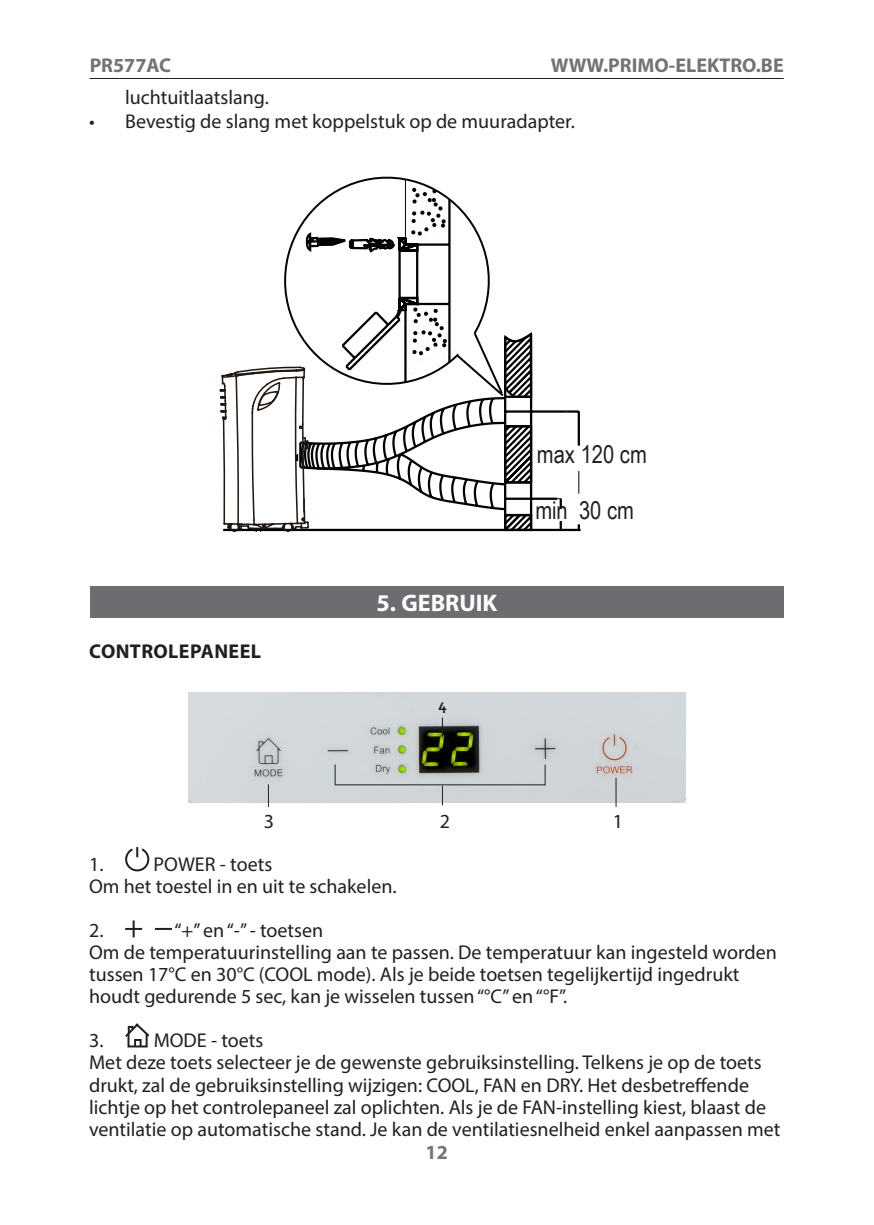
<style>
.page{position:relative;width:874px;height:1225px;background:#fff}
.page>*{position:absolute;margin:0;border:0;box-sizing:border-box;transform-origin:0 0}
.t1{font:24.6px "Arial Narrow";color:#231f20}
.titel{font:700 24px "Myriad Pro";color:#fff}
.TEKST{font:20px/22px "Myriad Pro";color:#231f20}
.t2{font:700 20px "Myriad Pro";color:#727477}
.TITEL_NIVEAU_2{font:700 20px "Myriad Pro";letter-spacing:.02em;color:#231f20}
.TITEL_NIVEAU_3{font:20px "Myriad Pro";color:#231f20}
.TITEL_NIVEAU_3-2{font:700 16px "Corbel";color:#231f20}
</style>
<div class="page">
<hr style="left:90px;top:78px;width:693px;height:1px;background:#231f20">
<hr style="left:223px;top:529px;width:357px;height:2px;background:#040303">
<svg style="left:349px;top:176px;width:76px;height:8px"></svg>
<svg style="left:220px;top:184px;width:359px;height:349px"></svg>
<div style="left:90px;top:586px;width:693px;height:32px;background:#6c6d70"></div>
<img style="left:188px;top:692px;width:497px;height:110px">
<svg style="left:615px;top:778px;width:1px;height:29px"></svg>
<svg style="left:268px;top:784px;width:1px;height:23px"></svg>
<svg style="left:334px;top:765px;width:1px;height:20px"></svg>
<svg style="left:441px;top:785px;width:1px;height:18px"></svg>
<svg style="left:441px;top:717px;width:1px;height:20px"></svg>
<svg style="left:544px;top:765px;width:1px;height:19px"></svg>
<hr style="left:335px;top:784px;width:210px;height:1px;background:#231f20">
<svg style="left:125px;top:847px;width:25px;height:25px"></svg>
<svg style="left:125px;top:920px;width:17px;height:17px"></svg>
<svg style="left:155px;top:928px;width:17px;height:2px"></svg>
<div style="left:127px;top:1032px;width:20px;height:15px;border:2px solid #231f20"></div>
<div style="left:134px;top:1039px;width:7px;height:8px;border:2px solid #231f20"></div>
<svg style="left:125px;top:1023px;width:25px;height:16px"></svg>
<p class="t2" style="left:90px;top:52px;width:83px">PR577AC</p>
<p class="t2" style="left:550px;top:52px;width:234px">WWW.PRIMO-ELEKTRO.BE</p>
<p class="TEKST" style="left:125px;top:86px;width:145px">luchtuitlaatslang.</p>
<p class="TEKST" style="left:89px;top:110px;width:487px">• Bevestig de slang met koppelstuk op de muuradapter.</p>
<p class="TITEL_NIVEAU_2" style="left:89px;top:638px;width:173px">CONTROLEPANEEL</p>
<p class="TITEL_NIVEAU_3" style="left:264px;top:809px;width:12px">3</p>
<p class="titel" style="left:376px;top:587px;width:122px">5. GEBRUIK</p>
<p class="TITEL_NIVEAU_3-2" style="left:438px;top:695px;width:10px">4</p>
<p class="t1" style="left:536px;top:436px;width:111px">max 120 cm</p>
<p class="t1" style="left:535px;top:492px;width:100px">min 30 cm</p>
<p class="TITEL_NIVEAU_3" style="left:439px;top:809px;width:12px">2</p>
<p class="TITEL_NIVEAU_3" style="left:612px;top:809px;width:12px">1</p>
<p class="TEKST" style="left:89px;top:853px;width:16px">1.</p>
<p class="TEKST" style="left:153px;top:853px;width:120px">POWER - toets</p>
<p class="TEKST" style="left:89px;top:875px;width:309px">Om het toestel in en uit te schakelen.</p>
<p class="TEKST" style="left:89px;top:919px;width:16px">2.</p>
<p class="TEKST" style="left:174px;top:919px;width:150px">“+” en “-” - toetsen</p>
<p class="TEKST" style="left:89px;top:941px;width:689px">Om de temperatuurinstelling aan te passen. De temperatuur kan ingesteld worden tussen 17°C en 30°C (COOL mode). Als je beide toetsen tegelijkertijd ingedrukt houdt gedurende 5 sec, kan je wisselen tussen “°C” en “°F”.</p>
<p class="TEKST" style="left:89px;top:1029px;width:16px">3.</p>
<p class="TEKST" style="left:154px;top:1029px;width:111px">MODE - toets</p>
<p class="TEKST" style="left:89px;top:1051px;width:692px">Met deze toets selecteer je de gewenste gebruiksinstelling. Telkens je op de toets drukt, zal de gebruiksinstelling wijzigen: COOL, FAN en DRY. Het desbetreffende lichtje op het controlepaneel zal oplichten. Als je de FAN-instelling kiest, blaast de ventilatie op automatische stand. Je kan de ventilatiesnelheid enkel aanpassen met</p>
<p class="t2" style="left:425px;top:1139px;width:24px">12</p>
</div>
